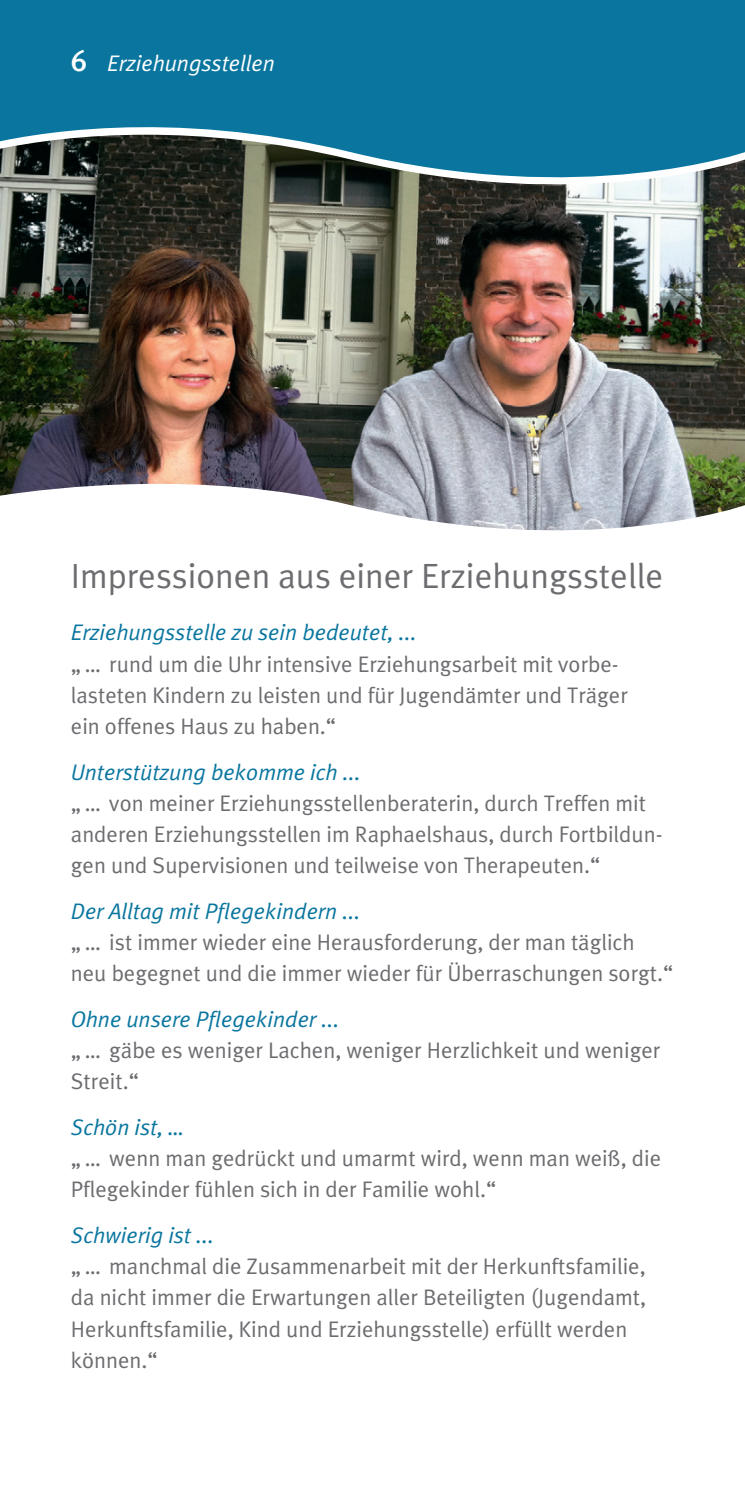
<style>
.page{position:relative;width:745px;height:1489px;background:#fff}
.page>*{position:absolute;margin:0;border:0;box-sizing:border-box;transform-origin:0 0}
.t1{font:35px "Meta Plus Normal";color:#6c6d70}
.t2{font:22.5px/31.2px "Meta Plus Normal";color:#6c6d70}
.t3{font:italic 22.5px "Meta Plus Normal";color:#0a769f}
.t4{font:italic 22.5px "Meta Plus Normal";color:#fff}
.s1{font-family:"Meta Plus Medium Caps";font-style:normal;font-size:30px}
</style>
<div class="page">
<img style="left:0;top:209px;width:744px;height:322px">
<svg style="left:0;top:0;width:744px;height:209px;background:#21718d"></svg>
<p class="t4" style="left:71px;top:50px;width:205px"><span class="s1">6</span> Erziehungsstellen</p>
<h1 class="t1" style="left:71px;top:555px;width:593px">Impressionen aus einer Erziehungsstelle</h1>
<p class="t3" style="left:71px;top:619px;width:347px">Erziehungsstelle zu sein bedeutet, ...</p>
<p class="t2" style="left:71px;top:648px;width:558px">„ … rund um die Uhr intensive Erziehungsarbeit mit vorbe&shy;lasteten Kindern zu leisten und für Jugendämter und Träger ein offenes Haus zu haben.“</p>
<p class="t3" style="left:71px;top:758px;width:291px">Unterstützung bekomme ich ...</p>
<p class="t2" style="left:71px;top:787px;width:592px">„ … von meiner Erziehungsstellenberaterin, durch Treffen mit anderen Erziehungsstellen im Raphaelshaus, durch Fortbildun&shy;gen und Supervisionen und teilweise von Therapeuten.“</p>
<p class="t3" style="left:71px;top:898px;width:291px">Der Alltag mit Pflegekindern ...</p>
<p class="t2" style="left:71px;top:926px;width:603px">„ … ist immer wieder eine Herausforderung, der man täglich neu begegnet und die immer wieder für Überraschungen sorgt.“</p>
<p class="t3" style="left:71px;top:1006px;width:270px">Ohne unsere Pflegekinder ...</p>
<p class="t2" style="left:71px;top:1034px;width:590px">„ … gäbe es weniger Lachen, weniger Herzlichkeit und weniger<br>Streit.“</p>
<p class="t3" style="left:71px;top:1113px;width:115px">Schön ist, …</p>
<p class="t2" style="left:71px;top:1142px;width:591px">„ … wenn man gedrückt und umarmt wird, wenn man weiß, die<br>Pflegekinder fühlen sich in der Familie wohl.“</p>
<p class="t3" style="left:71px;top:1221px;width:145px">Schwierig ist ...</p>
<p class="t2" style="left:71px;top:1250px;width:576px">„ … manchmal die Zusammenarbeit mit der Herkunftsfamilie, da nicht immer die Erwartungen aller Beteiligten (Jugendamt, Herkunftsfamilie, Kind und Erziehungsstelle) erfüllt werden können.“</p>
</div>
